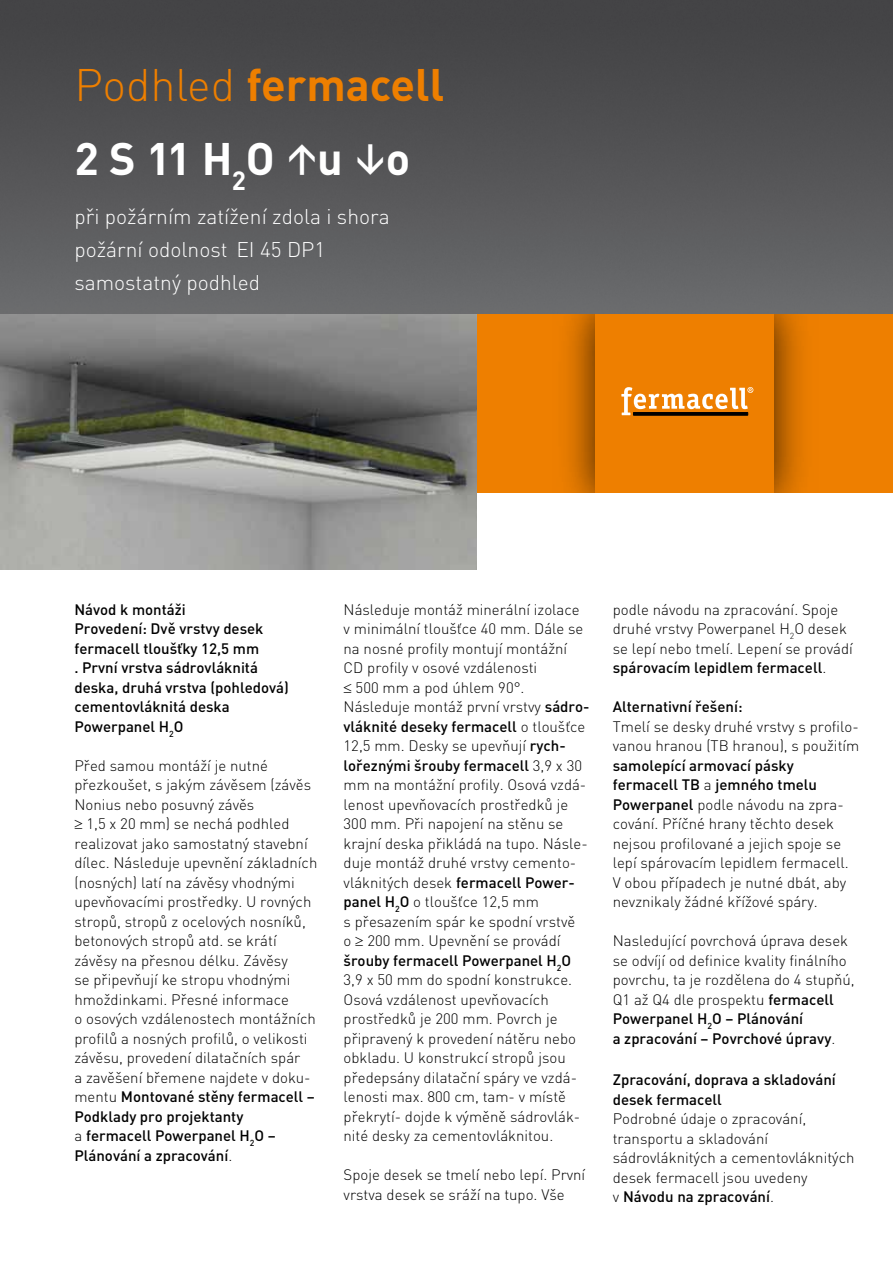
<style>
.page{position:relative;width:893px;height:1263px;background:#fff}
.page>*{position:absolute;margin:0;border:0;box-sizing:border-box;transform-origin:0 0}
.t1{font:700 45px "DINCE";color:#ee7f00}
.t2{font:700 45px "DIN Pro";color:#fff}
.t3{font:300 21px/32.7px "DIN Pro";color:#fff}
.t4{font:300 15px/19.5px "DIN Pro";color:#000}
.t5{font:500 15px/19.5px "DIN Pro";color:#000}
.s1{font-family:"DIN Pro";font-weight:300}
.s2{font-size:33px}
.s3{font-weight:500}
</style>
<div class="page">
<img style="left:0;top:0;width:893px;height:315px">
<svg style="left:0;top:315px;width:893px;height:178px;background:#e37901"></svg>
<div style="left:595px;top:315px;width:179px;height:178px;background:#ee7f00"></div>
<svg style="left:621px;top:387px;width:132px;height:28px"></svg>
<img style="left:0;top:315px;width:476px;height:255px">
<h1 class="t1" style="left:74px;top:55px;width:372px"><span class="s1">Podhled</span> fermacell</h1>
<h1 class="t2" style="left:74px;top:128px;width:337px">2 S 11 H<sub>2</sub>O <span class="s2">↑</span>u <span class="s2">↓</span>o</h1>
<h2 class="t3" style="left:74px;top:199px;width:317px">při požárním zatížení zdola i shora požární odolnost EI 45 DP1 samostatný podhled</h2>
<p class="t5" style="left:74px;top:599px;width:216px">Návod k montáži<br>Provedení: Dvě vrstvy desek fermacell tloušťky 12,5 mm<br>. První vrstva sádrovláknitá deska, druhá vrstva (pohledová) cementovláknitá deska<br>Powerpanel H<sub>2</sub>O</p>
<p class="t4" style="left:74px;top:755px;width:244px">Před samou montáží je nutné přezkoušet, s jakým závěsem (závěs<br>Nonius nebo posuvný závěs<br>≥ 1,5 x 20 mm) se nechá podhled realizovat jako samostatný stavební dílec. Následuje upevnění základních (nosných) latí na závěsy vhodnými upevňovacími prostředky. U rovných stropů, stropů z ocelových nosníků, betonových stropů atd. se krátí závěsy na přesnou délku. Závěsy<br>se připevňují ke stropu vhodnými hmoždinkami. Přesné informace<br>o osových vzdálenostech montážních profilů a nosných profilů, o velikosti závěsu, provedení dilatačních spár<br>a zavěšení břemene najdete v doku&shy;mentu <span class="s3">Montované stěny fermacell –<br>Podklady pro projektanty<br></span>a <span class="s3">fermacell Powerpanel H</span><sub>2</sub><span class="s3">O –<br>Plánování a zpracování</span>.</p>
<p class="t4" style="left:344px;top:599px;width:248px">Následuje montáž minerální izolace v minimální tloušťce 40 mm. Dále se na nosné profily montují montážní CD profily v osové vzdálenosti<br>≤ 500 mm a pod úhlem 90°.<br>Následuje montáž první vrstvy <span class="s3">sádro&shy;vláknité deseky fermacell</span> o tloušťce 12,5 mm. Desky se upevňují <span class="s3">rych&shy;lořeznými šrouby fermacell</span> 3,9 x 30 mm na montážní profily. Osová vzdá&shy;lenost upevňovacích prostředků je 300 mm. Při napojení na stěnu se krajní deska přikládá na tupo. Násle&shy;duje montáž druhé vrstvy cemento&shy;vláknitých desek <span class="s3">fermacell Power&shy;panel H</span><sub>2</sub><span class="s3">O</span> o tloušťce 12,5 mm<br>s přesazením spár ke spodní vrstvě<br>o ≥ 200 mm. Upevnění se provádí <span class="s3">šrouby fermacell Powerpanel H</span><sub>2</sub><span class="s3">O </span>3,9 x 50 mm do spodní konstrukce.<br>Osová vzdálenost upevňovacích prostředků je 200 mm. Povrch je připravený k provedení nátěru nebo obkladu. U konstrukcí stropů jsou předepsány dilatační spáry ve vzdá&shy;lenosti max. 800 cm, tam- v místě překrytí- dojde k výměně sádrovlák&shy;nité desky za cementovláknitou.</p>
<p class="t4" style="left:344px;top:1165px;width:243px">Spoje desek se tmelí nebo lepí. První vrstva desek se sráží na tupo. Vše</p>
<p class="t4" style="left:613px;top:599px;width:242px">podle návodu na zpracování. Spoje druhé vrstvy Powerpanel H<sub>2</sub>O desek se lepí nebo tmelí. Lepení se provádí <span class="s3">spárovacím lepidlem fermacell</span>.</p>
<p class="t5" style="left:613px;top:697px;width:131px">Alternativní řešení:</p>
<p class="t4" style="left:613px;top:716px;width:248px">Tmelí se desky druhé vrstvy s profilo&shy;vanou hranou (TB hranou), s použitím</p>
<p class="t4" style="left:613px;top:755px;width:238px"><span class="s3">samolepící armovací pásky fermacell TB</span> a <span class="s3">jemného tmelu Powerpanel</span> podle návodu na zpra&shy;cování. Příčné hrany těchto desek nejsou profilované a jejich spoje se lepí spárovacím lepidlem fermacell.<br>V obou případech je nutné dbát, aby nevznikaly žádné křížové spáry.</p>
<p class="t4" style="left:613px;top:931px;width:244px">Nasledující povrchová úprava desek se odvíjí od definice kvality finálního povrchu, ta je rozdělena do 4 stupňú, Q1 až Q4 dle prospektu <span class="s3">fermacell Powerpanel H</span><sub>2</sub><span class="s3">O – Plánování<br>a zpracování – Povrchové úpravy</span>.</p>
<p class="t5" style="left:613px;top:1069px;width:225px">Zpracování, doprava a skladování desek fermacell</p>
<p class="t4" style="left:613px;top:1108px;width:243px">Podrobné údaje o zpracování, transportu a skladování sádrovláknitých a cementovláknitých desek fermacell jsou uvedeny<br>v <span class="s3">Návodu na zpracování</span>.</p>
</div>
